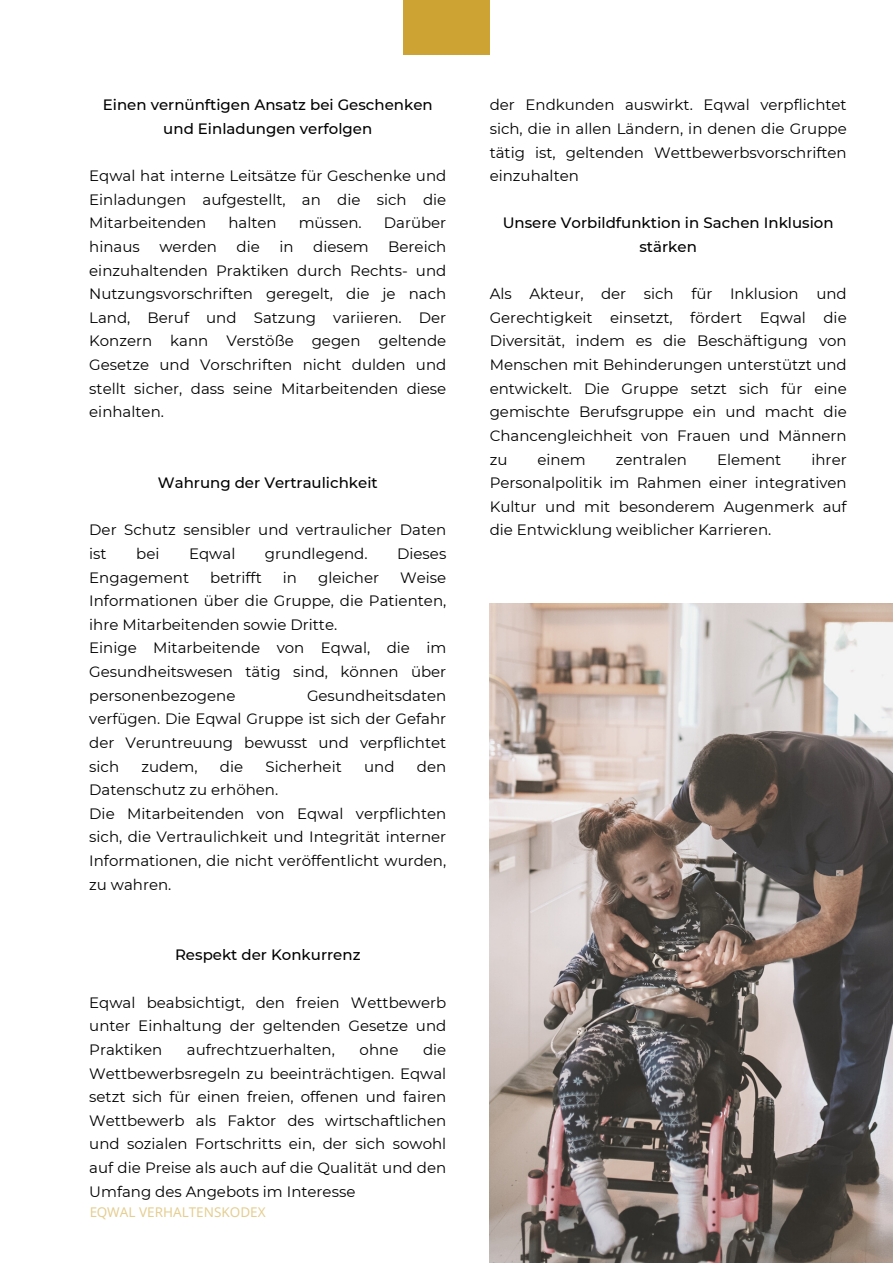
<style>
.page{position:relative;width:893px;height:1264px;background:#fff}
.page>*{position:absolute;margin:0;border:0;box-sizing:border-box;transform-origin:0 0}
.t1{font:15px/23.5px "Montserrat";color:#000;text-align:justify}
.t2{font:500 15px/23.5px "Montserrat";color:#000;text-align:center}
.t3{font:13.5px "Noto Sans";color:#cda433}
</style>
<div class="page">
<img style="left:489px;top:603px;width:403px;height:659px">
<div style="left:403px;top:0;width:86px;height:55px;background:#cda433"></div>
<p class="t2" style="left:103px;top:93px;width:331px">Einen vernünftigen Ansatz bei Geschenken und Einladungen verfolgen</p>
<p class="t1" style="left:89px;top:164px;width:358px">Eqwal hat interne Leitsätze für Geschenke und Einladungen aufgestellt, an die sich die Mitarbeitenden</p>
<p class="t1" style="left:228px;top:211px;width:50px">halten</p>
<p class="t1" style="left:299px;top:211px;width:64px">müssen.</p>
<p class="t1" style="left:384px;top:211px;width:64px">Darüber</p>
<p class="t1" style="left:89px;top:235px;width:358px;text-indent:299px">Bereich einzuhaltenden Praktiken durch Rechts- und Nutzungsvorschriften geregelt, die je nach Land, Beruf und Satzung variieren. Der Konzern kann Verstöße gegen geltende Gesetze und Vorschriften nicht dulden und stellt sicher, dass seine Mitarbeitenden diese einhalten.</p>
<p class="t1" style="left:89px;top:235px;width:52px">hinaus</p>
<p class="t1" style="left:159px;top:235px;width:59px">werden</p>
<p class="t1" style="left:236px;top:235px;width:25px">die</p>
<p class="t1" style="left:279px;top:235px;width:16px">in</p>
<p class="t1" style="left:313px;top:235px;width:57px">diesem</p>
<p class="t2" style="left:158px;top:471px;width:221px">Wahrung der Vertraulichkeit</p>
<p class="t1" style="left:89px;top:518px;width:358px">Der Schutz sensibler und vertraulicher Daten ist</p>
<p class="t1" style="left:136px;top:542px;width:25px">bei</p>
<p class="t1" style="left:189px;top:542px;width:48px">Eqwal</p>
<p class="t1" style="left:265px;top:542px;width:104px">grundlegend.</p>
<p class="t1" style="left:397px;top:542px;width:51px">Dieses</p>
<p class="t1" style="left:89px;top:565px;width:101px">Engagement</p>
<p class="t1" style="left:210px;top:565px;width:53px">betrifft</p>
<p class="t1" style="left:283px;top:565px;width:16px">in</p>
<p class="t1" style="left:318px;top:565px;width:63px">gleicher</p>
<p class="t1" style="left:89px;top:565px;width:358px;text-indent:311px">Weise Informationen über die Gruppe, die Patienten, ihre Mitarbeitenden sowie Dritte.</p>
<p class="t1" style="left:89px;top:636px;width:358px">Einige Mitarbeitende von Eqwal, die im Gesundheitswesen tätig sind, können über personenbezogene</p>
<p class="t1" style="left:89px;top:683px;width:358px;text-indent:218px">Gesundheitsdaten verfügen. Die Eqwal Gruppe ist sich der Gefahr der Veruntreuung bewusst und verpflichtet sich</p>
<p class="t1" style="left:141px;top:754px;width:58px">zudem,</p>
<p class="t1" style="left:220px;top:754px;width:25px">die</p>
<p class="t1" style="left:265px;top:754px;width:78px">Sicherheit</p>
<p class="t1" style="left:364px;top:754px;width:32px">und</p>
<p class="t1" style="left:417px;top:754px;width:31px">den</p>
<p class="t1" style="left:89px;top:778px;width:190px">Datenschutz zu erhöhen.</p>
<p class="t1" style="left:89px;top:801px;width:358px">Die Mitarbeitenden von Eqwal verpflichten sich, die Vertraulichkeit und Integrität interner Informationen, die nicht veröffentlicht wurden, zu wahren.</p>
<p class="t2" style="left:175px;top:943px;width:187px">Respekt der Konkurrenz</p>
<p class="t1" style="left:89px;top:990px;width:358px">Eqwal beabsichtigt, den freien Wettbewerb unter Einhaltung der geltenden Gesetze und Praktiken</p>
<p class="t1" style="left:187px;top:1037px;width:149px">aufrechtzuerhalten,</p>
<p class="t1" style="left:359px;top:1037px;width:40px">ohne</p>
<p class="t1" style="left:89px;top:1037px;width:358px;text-indent:334px">die Wettbewerbsregeln zu beeinträchtigen. Eqwal setzt sich für einen freien, offenen und fairen Wettbewerb als Faktor des wirtschaftlichen und sozialen Fortschritts ein, der sich sowohl auf die Preise als auch auf die Qualität und den Umfang des Angebots im Interesse</p>
<p class="t3" style="left:89px;top:1202px;width:178px">EQWAL VERHALTENSKODEX</p>
<p class="t1" style="left:489px;top:93px;width:358px">der Endkunden auswirkt. Eqwal verpflichtet sich, die in allen Ländern, in denen die Gruppe tätig ist, geltenden Wettbewerbsvorschriften einzuhalten</p>
<p class="t2" style="left:502px;top:211px;width:332px">Unsere Vorbildfunktion in Sachen Inklusion stärken</p>
<p class="t1" style="left:489px;top:282px;width:358px">Als Akteur, der sich für Inklusion und Gerechtigkeit einsetzt, fördert Eqwal die Diversität, indem es die Beschäftigung von Menschen mit Behinderungen unterstützt und entwickelt. Die Gruppe setzt sich für eine gemischte Berufsgruppe ein und macht die Chancengleichheit von Frauen und Männern zu</p>
<p class="t1" style="left:489px;top:447px;width:358px;text-indent:322px">ihrer Personalpolitik im Rahmen einer integrativen Kultur und mit besonderem Augenmerk auf die Entwicklung weiblicher Karrieren.</p>
<p class="t1" style="left:537px;top:447px;width:50px">einem</p>
<p class="t1" style="left:615px;top:447px;width:72px">zentralen</p>
<p class="t1" style="left:717px;top:447px;width:66px">Element</p>
</div>
